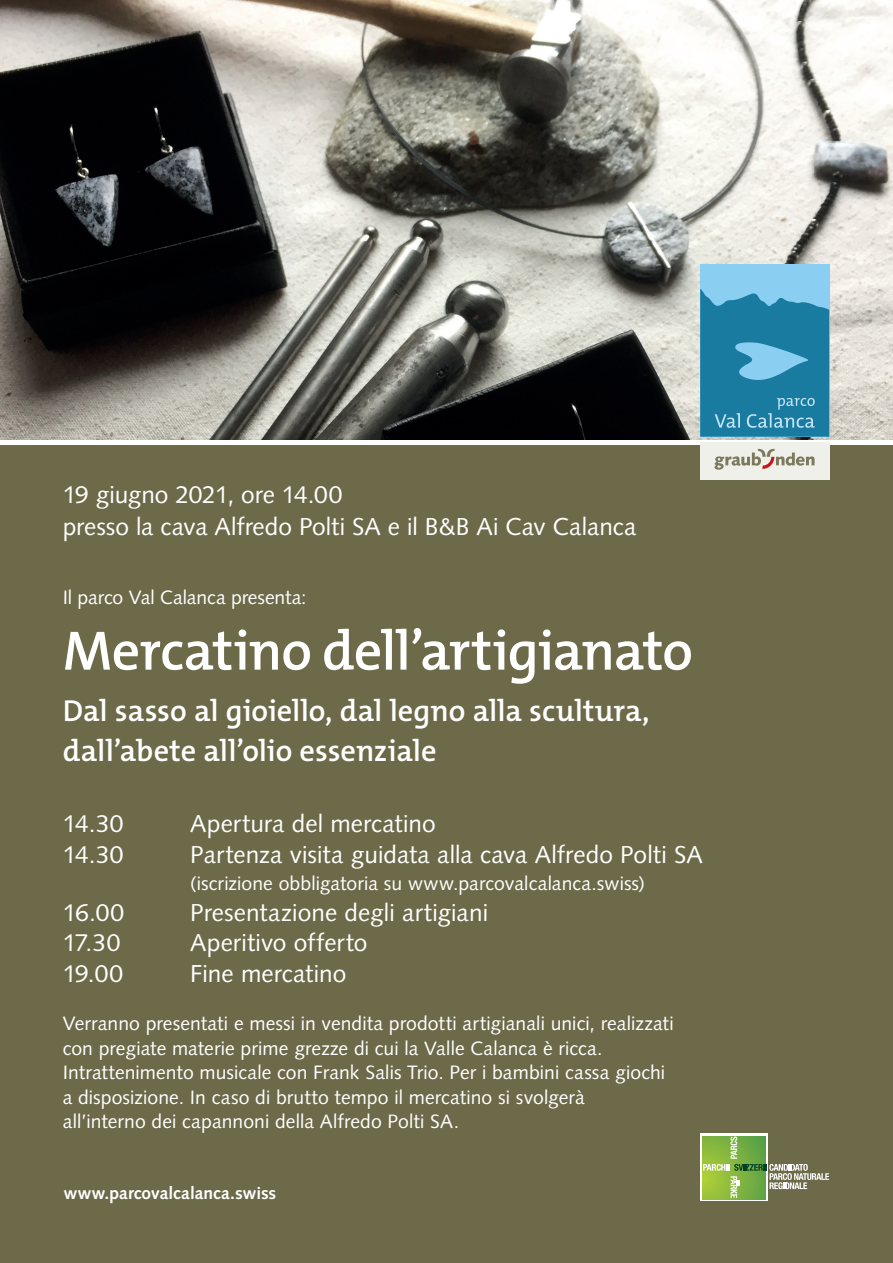
<style>
.page{position:relative;width:893px;height:1263px;background:#fff}
.page>*{position:absolute;margin:0;border:0;box-sizing:border-box;transform-origin:0 0}
.t1{font:600 55.95px "The Mix B W6";letter-spacing:-.02em;color:#fff}
.t2{font:600 30.45px/40.7px "The Mix B W6";color:#fff}
.t3{font:24.45px/32.5px "Syntax LT Std";color:#fff}
.t4{font:19.35px/24.5px "Syntax LT Std";letter-spacing:.005em;color:#fff}
.t5{font:700 17.4px "Syntax LT Std";color:#fff}
</style>
<div class="page">
<img style="left:0;top:0;width:893px;height:439px">
<div style="left:0;top:445px;width:893px;height:818px;background:#6d6a4a"></div>
<div style="left:700px;top:442px;width:129px;height:38px;background:#f0f0eb"></div>
<svg style="left:714px;top:449px;width:101px;height:21px"></svg>
<div style="left:700px;top:265px;width:129px;height:172px;background:#8acff2"></div>
<svg style="left:700px;top:289px;width:129px;height:148px"></svg>
<svg style="left:700px;top:1133px;width:67px;height:68px"></svg>
<svg style="left:703px;top:1136px;width:126px;height:62px"></svg>
<p class="t3" style="left:63px;top:478px;width:575px">19 giugno 2021, ore 14.00<br>presso la cava Alfredo Polti SA e il B&amp;B Ai Cav Calanca</p>
<p class="t4" style="left:63px;top:585px;width:245px">Il parco Val Calanca presenta:</p>
<h1 class="t1" style="left:63px;top:615px;width:632px">Mercatino dell’artigianato</h1>
<h2 class="t2" style="left:63px;top:690px;width:588px">Dal sasso al gioiello, dal legno alla scultura, dall’abete all’olio essenziale</h2>
<p class="t3" style="left:63px;top:808px;width:62px">14.30</p>
<p class="t3" style="left:190px;top:808px;width:247px">Apertura del mercatino</p>
<p class="t3" style="left:63px;top:838px;width:62px">14.30</p>
<p class="t3" style="left:190px;top:838px;width:514px">Partenza visita guidata alla cava Alfredo Polti SA</p>
<p class="t4" style="left:190px;top:871px;width:456px">(iscrizione obbligatoria su www.parcovalcalanca.swiss)</p>
<p class="t3" style="left:63px;top:896px;width:63px">16.00</p>
<p class="t3" style="left:190px;top:896px;width:299px">Presentazione degli artigiani</p>
<p class="t3" style="left:63px;top:926px;width:59px">17.30</p>
<p class="t3" style="left:190px;top:926px;width:179px">Aperitivo offerto</p>
<p class="t3" style="left:63px;top:957px;width:62px">19.00</p>
<p class="t3" style="left:190px;top:957px;width:158px">Fine mercatino</p>
<p class="t4" style="left:63px;top:1011px;width:612px">Verranno presentati e messi in vendita prodotti artigianali unici, realizzati con pregiate materie prime grezze di cui la Valle Calanca è ricca.<br>Intrattenimento musicale con Frank Salis Trio. Per i bambini cassa giochi a disposizione. In caso di brutto tempo il mercatino si svolgerà<br>all’interno dei capannoni della Alfredo Polti SA.</p>
<p class="t5" style="left:64px;top:1183px;width:214px">www.parcovalcalanca.swiss</p>
</div>
